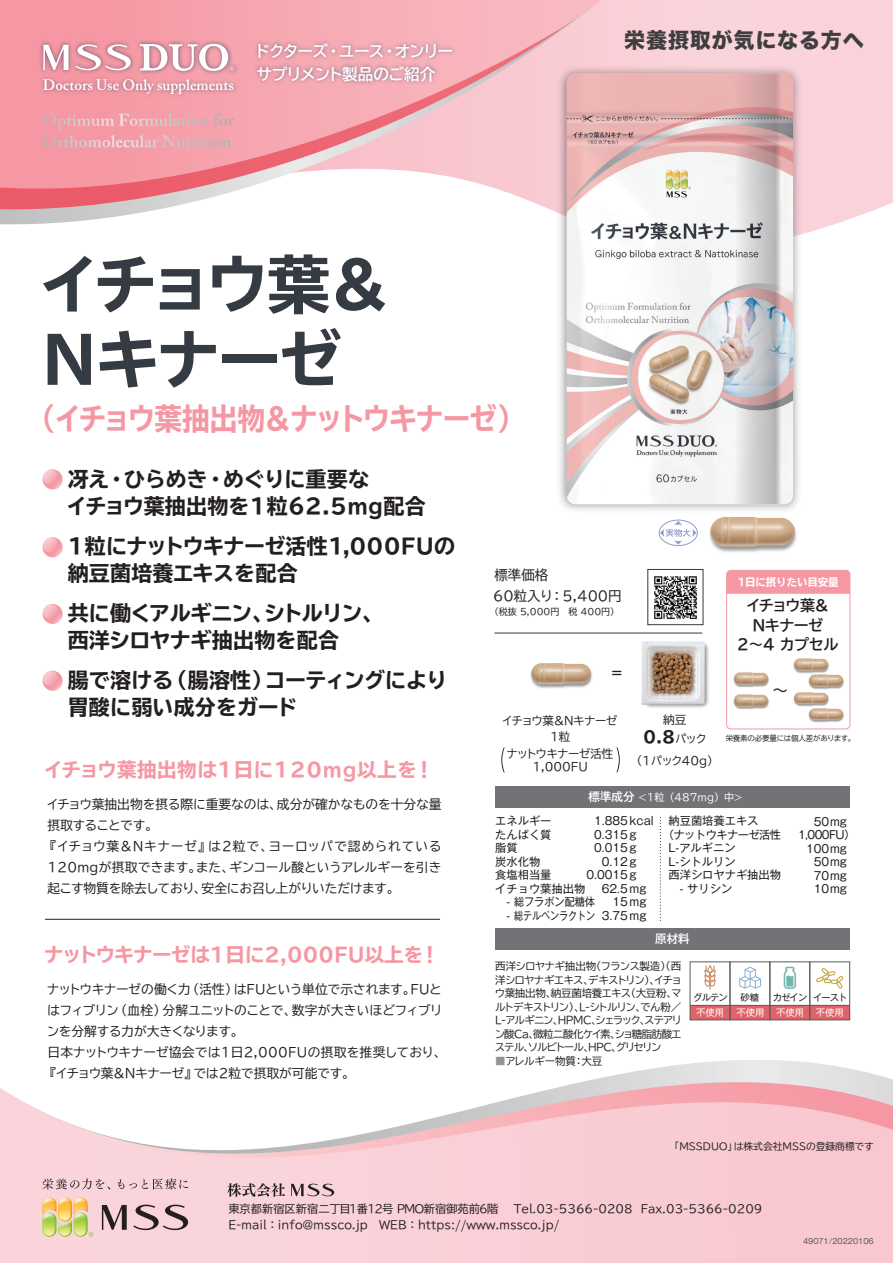
<style>
.page{position:relative;width:893px;height:1263px;background:#fff}
.page>*{position:absolute;margin:0;border:0;box-sizing:border-box;transform-origin:0 0}
.t1{font:700 expanded 63px/75px "TBUD Go Std";letter-spacing:-.055em;color:#343b43}
.t2{font:700 expanded 30px "TBUD Go Std";letter-spacing:-.04em;color:#f598a3;scale:.92 1}
.t3{font:700 expanded 21px/27px "TBUD Go Std";letter-spacing:.01em;color:#231f20}
.t4{font:700 expanded 21px/27px "TBUD Go Std";letter-spacing:-.015em;color:#231f20}
.t5{font:21px "Hira Kaku Std W8";letter-spacing:.04em;color:#3e3e3f}
.t6{font:700 expanded 19.5px "TBUD Go Std";letter-spacing:-.04em;color:#f598a3}
.t7{font:700 expanded 19.5px "TBUD Go Std";letter-spacing:.03em;color:#f598a3}
.t8{font:700 expanded 16.35px "TBUD Go Std";color:#231f20}
.t9{font:700 15.6px/22.5px "TBUD Go Std";letter-spacing:-.07em;color:#fff}
.t10{font:600 15px "Adobe Caslon Pro";color:#fff}
.t11{font:700 15px/19.5px "TBUD Go Std";letter-spacing:-.04em;color:#231f20;text-align:center}
.t12{font:15px "Hira Kaku Std W4";color:#231f20}
.t13{font:13.5px/21.1px "TBUD Go Std";color:#231f20}
.t14{font:700 12.9px "Koz Go Pr 6 N";color:#231f20}
.t15{font:12.75px/21px "TBUD Go Std";letter-spacing:-.01em;color:#231f20}
.t16{font:11.55px/16.5px "TBUD Go Std";letter-spacing:-.055em;color:#231f20;text-align:center}
.t17{font:700 11.55px "TBUD Go Std";color:#fff}
.t18{font:11.25px/13.5px "Gothic MB101 Pro";color:#231f20}
.t19{font:11.25px/16.2px "TBUD Go Std";color:#231f20}
.t20{font:11.25px/13.5px "Gothic MB101 Pro";letter-spacing:-.05em;color:#231f20}
.t21{font:10.5px/13.5px "TBUD Go Std";letter-spacing:-.09em;color:#231f20;text-align:justify}
.t22{font:10.5px "TBUD Go Std";letter-spacing:-.02em;color:#231f20}
.t23{font:700 expanded 10.5px "TBUD Go Std";letter-spacing:-.005em;color:#fff}
.t24{font:10.05px "TBUD Go Std";color:#fff}
.t25{font:9.75px "TBUD Go Std";color:#231f20}
.t26{font:9.3px "Gothic MB101 Pro";letter-spacing:-.1em;color:#231f20}
.t27{font:9.3px "Gothic MB101 Pro";color:#fff}
.t28{font:9px "TBUD Go Std";color:#231f20}
.t29{font:7.5px "TBUD Go Std";letter-spacing:-.025em;color:#231f20}
.t30{font:7.5px "Gothic MB101 Pro";color:#57585a}
.s1{font-weight:400;font-stretch:normal;font-size:11.55px}
.s2{font-weight:700;font-size:11.55px}
.s3{color:#939598}
</style>
<div class="page">
<div style="left:602px;top:0;width:291px;height:233px;background:#fad3da"></div>
<svg style="left:0;top:212px;width:143px;height:13px"></svg>
<svg style="left:0;top:0;width:602px;height:212px;background:#f5b5bd"></svg>
<svg style="left:583px;top:1060px;width:310px;height:22px"></svg>
<svg style="left:0;top:1082px;width:893px;height:181px"></svg>
<svg style="left:227px;top:1183px;width:58px;height:14px"></svg>
<svg style="left:291px;top:1183px;width:43px;height:13px"></svg>
<div style="left:495px;top:928px;width:355px;height:21px;background:#747277"></div>
<div style="left:495px;top:786px;width:355px;height:21px;background:#747277"></div>
<div style="left:648px;top:569px;width:55px;height:56px;border:1px solid #343b43"></div>
<svg style="left:43px;top:1178px;width:67px;height:12px"></svg>
<svg style="left:117px;top:1178px;width:71px;height:11px"></svg>
<img style="left:41px;top:1196px;width:49px;height:43px">
<svg style="left:102px;top:1204px;width:86px;height:26px;background:#b4999e"></svg>
<svg style="left:88px;top:1232px;width:6px;height:5px"></svg>
<div style="left:728px;top:570px;width:122px;height:24px;background:#f598a3"></div>
<div style="left:726px;top:570px;width:124px;height:159px;border:1px solid #f598a3;border-radius:4px"></div>
<img style="left:250px;top:37px;width:209px;height:79px">
<img style="left:36px;top:37px;width:205px;height:71px">
<svg style="left:140px;top:44px;width:94px;height:27px"></svg>
<svg style="left:43px;top:44px;width:88px;height:26px"></svg>
<svg style="left:43px;top:114px;width:191px;height:33px;background:#eca5ad"></svg>
<img style="left:646px;top:643px;width:63px;height:65px">
<img style="left:641px;top:641px;width:64px;height:64px">
<svg style="left:42px;top:470px;width:21px;height:20px"></svg>
<svg style="left:42px;top:538px;width:21px;height:20px"></svg>
<svg style="left:42px;top:604px;width:21px;height:20px"></svg>
<svg style="left:42px;top:671px;width:21px;height:20px"></svg>
<hr style="left:45px;top:919px;width:395px;height:1px;background:#231f20">
<img style="left:654px;top:576px;width:43px;height:44px">
<svg style="left:660px;top:817px;width:1px;height:104px"></svg>
<div style="left:690px;top:1005px;width:160px;height:15px;background:#df6367"></div>
<svg style="left:739px;top:967px;width:22px;height:22px"></svg>
<svg style="left:784px;top:967px;width:12px;height:22px"></svg>
<svg style="left:704px;top:965px;width:12px;height:25px"></svg>
<hr style="left:690px;top:1005px;width:160px;height:1px;background:#595a5c">
<div style="left:690px;top:961px;width:40px;height:59px;border:1px solid #595a5c"></div>
<div style="left:730px;top:961px;width:40px;height:59px;border:1px solid #595a5c"></div>
<div style="left:769px;top:961px;width:41px;height:59px;border:1px solid #595a5c"></div>
<div style="left:809px;top:961px;width:41px;height:59px;border:1px solid #595a5c"></div>
<svg style="left:816px;top:968px;width:27px;height:20px"></svg>
<img style="left:710px;top:517px;width:87px;height:35px">
<img style="left:530px;top:663px;width:63px;height:26px">
<div style="left:659px;top:520px;width:39px;height:26px;border:1px solid #8e9ec8;border-radius:50%"></div>
<svg style="left:660px;top:521px;width:36px;height:24px"></svg>
<img style="left:553px;top:61px;width:253px;height:456px">
<img style="left:563px;top:70px;width:234px;height:437px">
<img style="left:733px;top:694px;width:36px;height:16px">
<img style="left:733px;top:672px;width:36px;height:16px">
<img style="left:793px;top:692px;width:36px;height:15px">
<img style="left:793px;top:658px;width:36px;height:16px">
<img style="left:808px;top:708px;width:36px;height:15px">
<img style="left:808px;top:674px;width:36px;height:16px">
<svg style="left:501px;top:747px;width:4px;height:25px"></svg>
<svg style="left:616px;top:747px;width:4px;height:25px"></svg>
<hr style="left:494px;top:633px;width:208px;height:1px;background:#343b43">
<p class="t10" style="left:43px;top:76px;width:193px">Doctors Use Only supplements</p>
<p class="t9" style="left:255px;top:40px;width:200px">ドクターズ・ユース・オンリーサプリメント製品のご紹介</p>
<h1 class="t1" style="left:38px;top:249px;width:354px">イチョウ葉＆<br>Ｎキナーゼ</h1>
<h2 class="t2" style="left:28px;top:402px;width:541px">（イチョウ葉抽出物＆ナットウキナーゼ）</h2>
<h3 class="t5" style="left:624px;top:29px;width:241px">栄養摂取が気になる方へ</h3>
<h3 class="t3" style="left:67px;top:467px;width:361px">冴え・ひらめき・めぐりに重要な<br>イチョウ葉抽出物を1粒62.5mg配合</h3>
<h3 class="t3" style="left:68px;top:534px;width:389px">1粒にナットウキナーゼ活性1,000FUの納豆菌培養エキスを配合</h3>
<h3 class="t4" style="left:68px;top:600px;width:317px">共に働くアルギニン、シトルリン、西洋シロヤナギ抽出物を配合</h3>
<h3 class="t3" style="left:68px;top:667px;width:381px">腸で溶ける（腸溶性）コーティングにより胃酸に弱い成分をガード</h3>
<h3 class="t7" style="left:44px;top:759px;width:391px">イチョウ葉抽出物は1日に120mg以上を！</h3>
<p class="t15" style="left:44px;top:794px;width:399px">イチョウ葉抽出物を摂る際に重要なのは、成分が確かなものを十分な量摂取することです。<br>『イチョウ葉＆Ｎキナーゼ』は2粒で、ヨーロッパで認められている<br>120mgが摂取できます。また、ギンコール酸というアレルギーを引き起こす物質を除去しており、安全にお召し上がりいただけます。</p>
<h3 class="t6" style="left:44px;top:944px;width:397px">ナットウキナーゼは1日に２,０００FU以上を！</h3>
<p class="t15" style="left:44px;top:978px;width:404px">ナットウキナーゼの働く力（活性）はFUという単位で示されます。FUとはフィブリン（血栓）分解ユニットのことで、数字が大きいほどフィブリンを分解する力が大きくなります。<br>日本ナットウキナーゼ協会では1日2,000FUの摂取を推奨しており、『イチョウ葉＆Ｎキナーゼ』では2粒で摂取が可能です。</p>
<p class="t13" style="left:493px;top:564px;width:130px">標準価格<br>60粒入り：5,400円</p>
<p class="t28" style="left:490px;top:604px;width:131px">（税抜 5,000円　税 400円）</p>
<p class="t14" style="left:610px;top:666px;width:14px">＝</p>
<p class="t16" style="left:502px;top:712px;width:117px">イチョウ葉＆Ｎキナーゼ<br>1粒<br>ナットウキナーゼ活性</p>
<p class="t16" style="left:532px;top:758px;width:57px">1,000FU</p>
<p class="t23" style="left:736px;top:576px;width:104px">１日に摂りたい目安量</p>
<p class="t11" style="left:737px;top:596px;width:103px">イチョウ葉＆<br>Ｎキナーゼ<br>2～4 カプセル</p>
<p class="t16" style="left:663px;top:711px;width:24px">納豆</p>
<p class="t8" style="left:643px;top:727px;width:65px">0.8<span class="s1">パック</span></p>
<p class="t16" style="left:631px;top:752px;width:89px">（1パック40g）</p>
<p class="t12" style="left:773px;top:678px;width:16px">～</p>
<p class="t29" style="left:726px;top:732px;width:131px">栄養素の必要量には個人差があります。</p>
<p class="t24" style="left:588px;top:789px;width:156px"><span class="s2">標準成分</span> &lt;1粒（487mg）中&gt;</p>
<p class="t18" style="left:495px;top:813px;width:101px">エネルギー<br>たんぱく質<br>脂質<br>炭水化物<br>食塩相当量<br>イチョウ葉抽出物　- 総フラボン配糖体　- 総テルペンラクトン</p>
<p class="t18" style="left:594px;top:813px;width:61px">1.885kcal</p>
<p class="t18" style="left:594px;top:826px;width:44px">0.315g</p>
<p class="t18" style="left:594px;top:840px;width:44px">0.015g</p>
<p class="t18" style="left:602px;top:853px;width:36px">0.12g</p>
<p class="t18" style="left:586px;top:867px;width:52px">0.0015g</p>
<p class="t18" style="left:602px;top:880px;width:46px">62.5mg</p>
<p class="t18" style="left:612px;top:894px;width:35px">15mg</p>
<p class="t18" style="left:602px;top:907px;width:46px">3.75mg</p>
<p class="t20" style="left:663px;top:813px;width:120px;text-indent:6px">納豆菌培養エキス<br>（ナットウキナーゼ活性</p>
<p class="t18" style="left:668px;top:840px;width:114px">L-アルギニン<br>L-シトルリン<br>西洋シロヤナギ抽出物　- サリシン</p>
<p class="t18" style="left:814px;top:813px;width:35px">50mg</p>
<p class="t18" style="left:814px;top:840px;width:35px;text-align:justify;text-indent:-8px">100mg 50mg 70mg 10mg</p>
<p class="t18" style="left:798px;top:826px;width:59px">1,000FU）</p>
<p class="t17" style="left:655px;top:929px;width:36px">原材料</p>
<p class="t21" style="left:495px;top:959px;width:189px">西洋シロヤナギ抽出物（フランス製造）（西洋シロヤナギエキス、デキストリン）、イチョウ葉抽出物、納豆菌培養エキス（大豆粉、マルトデキストリン）、L-シトルリン、でん粉／L-アルギニン、HPMC、シェラック、ステアリン酸Ca、微粒二酸化ケイ素、ショ糖脂肪酸エステル、ソルビトール、HPC、グリセリン</p>
<p class="t22" style="left:495px;top:1052px;width:109px"><span class="s3">■</span>アレルギー物質：大豆</p>
<p class="t26" style="left:693px;top:990px;width:36px">グルテン</p>
<p class="t26" style="left:741px;top:990px;width:20px">砂糖</p>
<p class="t26" style="left:773px;top:990px;width:76px">カゼイン イースト</p>
<p class="t27" style="left:696px;top:1005px;width:29px">不使用</p>
<p class="t27" style="left:736px;top:1005px;width:29px">不使用</p>
<p class="t27" style="left:776px;top:1005px;width:29px">不使用</p>
<p class="t27" style="left:816px;top:1005px;width:29px">不使用</p>
<p class="t25" style="left:670px;top:1138px;width:206px">「MSSDUO」は株式会社MSSの登録商標です</p>
<p class="t19" style="left:228px;top:1201px;width:536px">東京都新宿区新宿二丁目１番１２号ＰＭＯ新宿御苑前６階 　Tel.03-5366-0208 Fax.03-5366-0209<br>E-mail：info@mssco.jp　WEB：https://www.mssco.jp/</p>
<p class="t30" style="left:803px;top:1235px;width:72px">49071/20220106</p>
</div>
